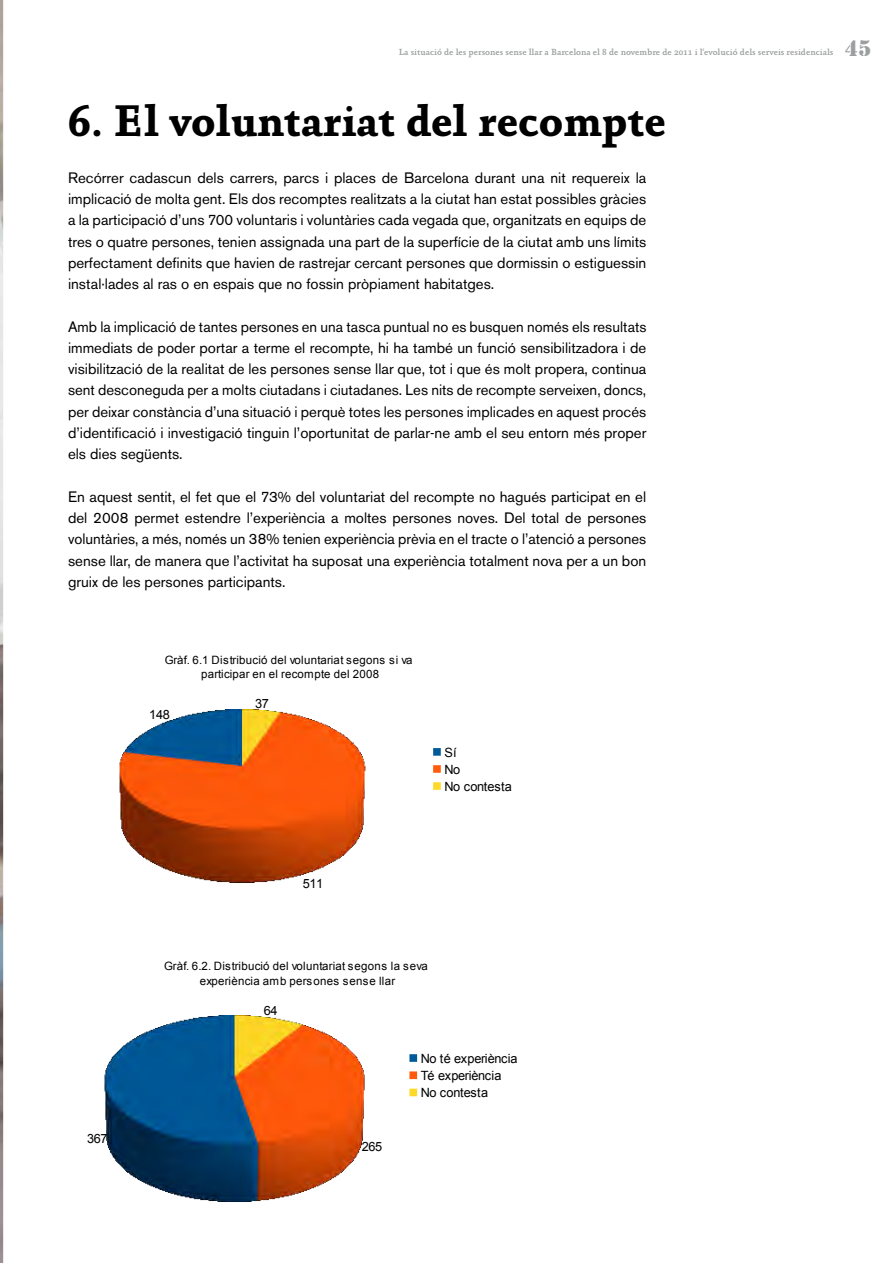
<style>
.page{position:relative;width:893px;height:1263px;background:#fff}
.page>*{position:absolute;margin:0;border:0;box-sizing:border-box;transform-origin:0 0}
.t1{font:700 45px "Absara TF";color:#000}
.t2{font:23.25px "Stencil";color:#9c9e9f}
.t3{font:15px/21.3px "Akzidenz Grotesk BE";color:#000;text-align:justify}
.t4{font:12.75px/17.2px "Arial";letter-spacing:-.03em;color:#000}
.t5{font:11.55px/14.4px "Arial";letter-spacing:.025em;color:#000;text-align:center}
.t6{font:11.4px/14.2px "Arial";letter-spacing:.025em;color:#000;text-align:center}
.t7{font:500 9px "Absara";color:#9c9e9f}
</style>
<div class="page">
<img style="left:0;top:0;width:3px;height:1263px">
<img style="left:104px;top:1016px;width:261px;height:186px">
<svg style="left:409px;top:1054px;width:8px;height:8px"></svg>
<svg style="left:409px;top:1071px;width:8px;height:8px"></svg>
<svg style="left:409px;top:1089px;width:8px;height:7px"></svg>
<img style="left:119px;top:710px;width:247px;height:173px">
<svg style="left:433px;top:748px;width:8px;height:8px"></svg>
<svg style="left:433px;top:765px;width:8px;height:8px"></svg>
<svg style="left:433px;top:782px;width:8px;height:8px"></svg>
<p class="t7" style="left:399px;top:47px;width:436px">La situació de les persones sense llar a Barcelona el 8 de novembre de 2011 i l‘evolució dels serveis residencials</p>
<h2 class="t2" style="left:845px;top:35px;width:28px">45</h2>
<h1 class="t1" style="left:68px;top:95px;width:599px">6. El voluntariat del recompte</h1>
<p class="t3" style="left:68px;top:167px;width:580px">Recórrer cadascun dels carrers, parcs i places de Barcelona durant una nit requereix la implicació de molta gent. Els dos recomptes realitzats a la ciutat han estat possibles gràcies a la participació d’uns 700 voluntaris i voluntàries cada vegada que, organitzats en equips de tres o quatre persones, tenien assignada una part de la superfície de la ciutat amb uns límits perfectament definits que havien de rastrejar cercant persones que dormissin o estiguessin instal·lades al ras o en espais que no fossin pròpiament habitatges.</p>
<p class="t3" style="left:68px;top:316px;width:580px">Amb la implicació de tantes persones en una tasca puntual no es busquen només els resultats immediats de poder portar a terme el recompte, hi ha també un funció sensibilitzadora i de visibilització de la realitat de les persones sense llar que, tot i que és molt propera, continua sent desconeguda per a molts ciutadans i ciutadanes. Les nits de recompte serveixen, doncs, per deixar constància d’una situació i perquè totes les persones implicades en aquest procés d’identificació i investigació tinguin l’oportunitat de parlar-ne amb el seu entorn més proper els dies següents.</p>
<p class="t3" style="left:68px;top:486px;width:580px">En aquest sentit, el fet que el 73% del voluntariat del recompte no hagués participat en el del 2008 permet estendre l’experiència a moltes persones noves. Del total de persones voluntàries, a més, només un 38% tenien experiència prèvia en el tracte o l’atenció a persones sense llar, de manera que l’activitat ha suposat una experiència totalment nova per a un bon gruix de les persones participants.</p>
<p class="t6" style="left:165px;top:654px;width:249px">Gràf. 6.1 Distribució del voluntariat segons si va participar en el recompte del 2008</p>
<p class="t4" style="left:149px;top:707px;width:22px">148</p>
<p class="t4" style="left:255px;top:696px;width:15px">37</p>
<p class="t4" style="left:445px;top:745px;width:69px">Sí<br>No<br>No contesta</p>
<p class="t4" style="left:303px;top:875px;width:22px">511</p>
<p class="t5" style="left:164px;top:960px;width:265px">Gràf. 6.2. Distribució del voluntariat segons la seva experiència amb persones sense llar</p>
<p class="t4" style="left:264px;top:1003px;width:15px">64</p>
<p class="t4" style="left:87px;top:1131px;width:22px">367</p>
<p class="t4" style="left:362px;top:1139px;width:22px">265</p>
<p class="t4" style="left:421px;top:1051px;width:98px">No té experiència<br>Té experiència<br>No contesta</p>
</div>
